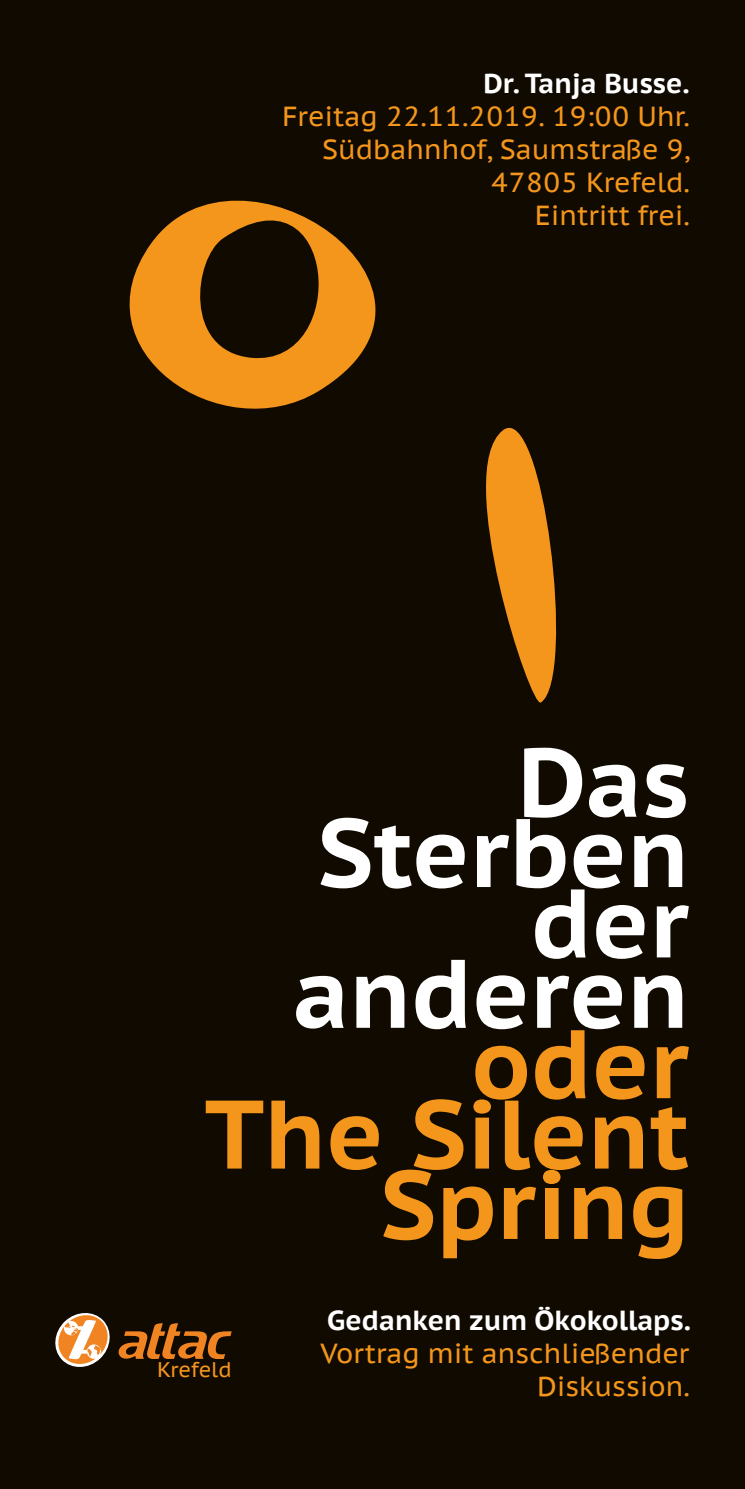
<style>
.page{position:relative;width:745px;height:1489px;background:#fff}
.page>*{position:absolute;margin:0;border:0;box-sizing:border-box;transform-origin:0 0}
.t1{font:700 97px/70.2px "Attac Serifenlos Caption";color:#fff;text-align:right}
.t2{font:700 97px/70.2px "Attac Serifenlos Caption";color:#f4961c;text-align:right}
.t3{font:27.5px/33px "Attac Serifenlos Caption";color:#f4961c;text-align:right}
.t4{font:700 27.5px "Attac Serifenlos Caption";color:#fff}
.t5{font:21px "Attac Serifenlos Caption";color:#f4961c}
</style>
<div class="page">
<div style="left:0;top:0;width:744px;height:1488px;background:#100a00"></div>
<svg style="left:486px;top:427px;width:71px;height:276px"></svg>
<svg style="left:129px;top:200px;width:247px;height:209px;fill:#f4961c"></svg>
<svg style="left:55px;top:1313px;width:176px;height:53px"></svg>
<p class="t4" style="left:483px;top:65px;width:207px">Dr. Tanja Busse.</p>
<p class="t3" style="left:282px;top:99px;width:409px">Freitag 22.11.2019. 19:00 Uhr.<br>Südbahnhof, Saumstraße 9,<br>47805 Krefeld.<br>Eintritt frei.</p>
<h1 class="t1" style="left:293px;top:745px;width:397px">Das<br>Sterben der anderen</h1>
<h1 class="t2" style="left:204px;top:1026px;width:486px">oder<br>The Silent<br>Spring</h1>
<p class="t5" style="left:157px;top:1355px;width:76px">Krefeld</p>
<p class="t4" style="left:327px;top:1302px;width:364px">Gedanken zum Ökokollaps.</p>
<p class="t3" style="left:320px;top:1336px;width:371px">Vortrag mit anschließender<br>Diskussion.</p>
</div>
